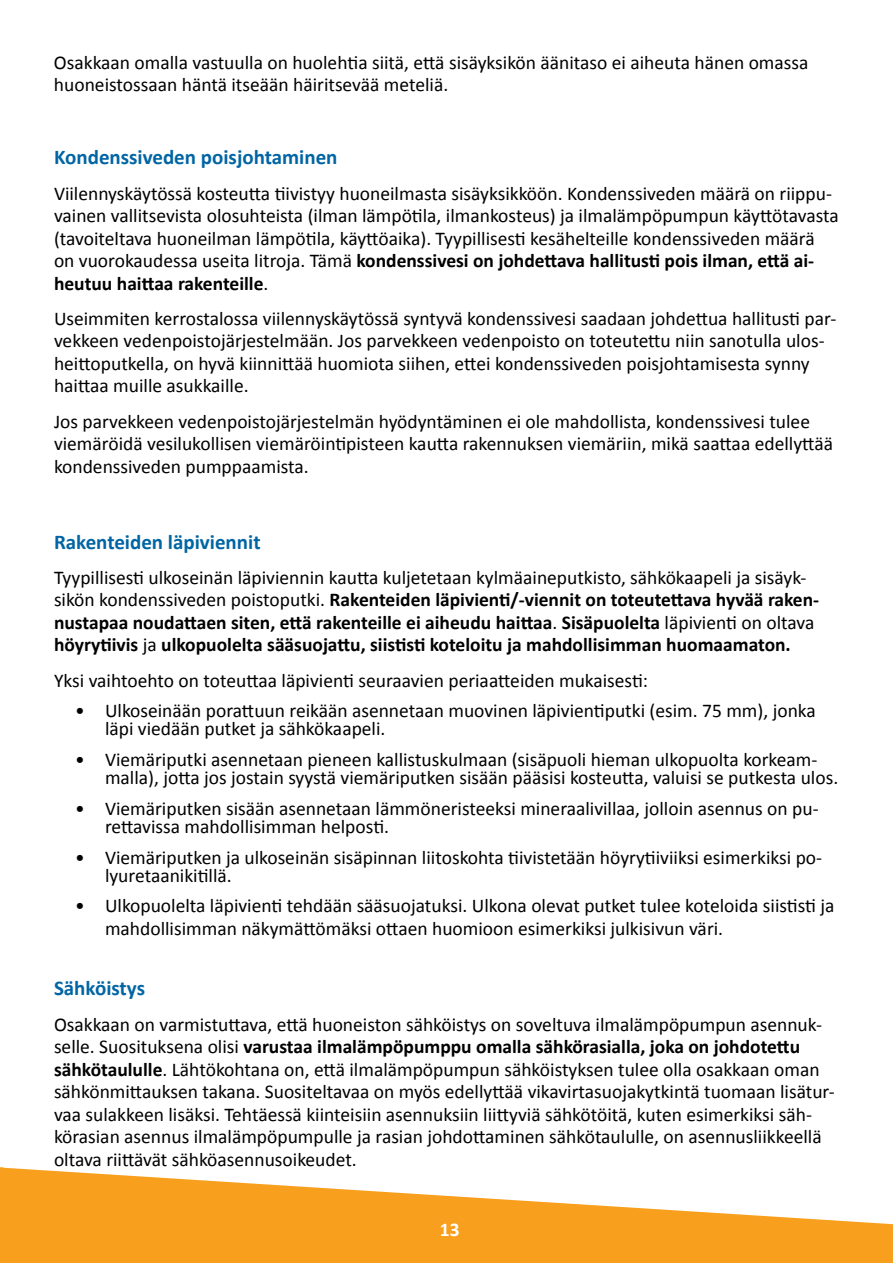
<style>
.page{position:relative;width:893px;height:1263px;background:#fff}
.page>*{position:absolute;margin:0;border:0;box-sizing:border-box;transform-origin:0 0}
.t1{font:700 21px "Calibri";color:#0065a4}
.t2{font:19.5px/22.5px "Calibri";color:#000}
.t3{font:700 19.5px/22.5px "Calibri";color:#000}
.t4{font:700 19.5px "Calibri";color:#fff}
.s1{font-weight:700}
.s2{font-weight:400}
</style>
<div class="page">
<svg style="left:0;top:1167px;width:893px;height:96px;fill:#f99f1e"></svg>
<p class="t2" style="left:54px;top:51px;width:756px">Osakkaan omalla vastuulla on huolehtia siitä, että sisäyksikön äänitaso ei aiheuta hänen omassa huoneistossaan häntä itseään häiritsevää meteliä.</p>
<p class="t1" style="left:54px;top:144px;width:285px">Kondenssiveden poisjohtaminen</p>
<p class="t2" style="left:54px;top:182px;width:786px">Viilennyskäytössä kosteutta tiivistyy huoneilmasta sisäyksikköön. Kondenssiveden määrä on riippu&shy;vainen vallitsevista olosuhteista (ilman lämpötila, ilmankosteus) ja ilmalämpöpumpun käyttötavasta (tavoiteltava huoneilman lämpötila, käyttöaika). Tyypillisesti kesähelteille kondenssiveden määrä on vuorokaudessa useita litroja. Tämä <span class="s1">kondenssivesi on johdettava hallitusti pois ilman, että ai&shy;heutuu haittaa rakenteille</span>.</p>
<p class="t2" style="left:54px;top:307px;width:784px">Useimmiten kerrostalossa viilennyskäytössä syntyvä kondenssivesi saadaan johdettua hallitusti par&shy;vekkeen vedenpoistojärjestelmään. Jos parvekkeen vedenpoisto on toteutettu niin sanotulla ulos&shy;heittoputkella, on hyvä kiinnittää huomiota siihen, ettei kondenssiveden poisjohtamisesta synny haittaa muille asukkaille.</p>
<p class="t2" style="left:54px;top:410px;width:781px">Jos parvekkeen vedenpoistojärjestelmän hyödyntäminen ei ole mahdollista, kondenssivesi tulee viemäröidä vesilukollisen viemäröintipisteen kautta rakennuksen viemäriin, mikä saattaa edellyttää kondenssiveden pumppaamista.</p>
<p class="t1" style="left:54px;top:528px;width:208px">Rakenteiden läpiviennit</p>
<p class="t3" style="left:54px;top:566px;width:767px"><span class="s2">Tyypillisesti ulkoseinän läpiviennin kautta kuljetetaan kylmäaineputkisto, sähkökaapeli ja sisäyk&shy;sikön kondenssiveden poistoputki.</span> Rakenteiden läpivienti/-viennit on toteutettava hyvää raken&shy;nustapaa noudattaen siten, että rakenteille ei aiheudu haittaa<span class="s2">.</span> Sisäpuolelta <span class="s2">läpivienti on oltava </span>höyrytiivis <span class="s2">ja</span> ulkopuolelta sääsuojattu, siististi koteloitu ja mahdollisimman huomaamaton.</p>
<p class="t2" style="left:54px;top:669px;width:596px">Yksi vaihtoehto on toteuttaa läpivienti seuraavien periaatteiden mukaisesti:</p>
<p class="t2" style="left:105px;top:702px;width:712px;line-height:18px;text-indent:-30px">• Ulkoseinään porattuun reikään asennetaan muovinen läpivientiputki (esim. 75 mm), jonka läpi viedään putket ja sähkökaapeli.</p>
<p class="t2" style="left:105px;top:751px;width:735px;line-height:18px;text-indent:-30px">• Viemäriputki asennetaan pieneen kallistuskulmaan (sisäpuoli hieman ulkopuolta korkeam&shy;malla), jotta jos jostain syystä viemäriputken sisään pääsisi kosteutta, valuisi se putkesta ulos.</p>
<p class="t2" style="left:105px;top:799px;width:715px;line-height:18px;text-indent:-30px">• Viemäriputken sisään asennetaan lämmöneristeeksi mineraalivillaa, jolloin asennus on pu&shy;rettavissa mahdollisimman helposti.</p>
<p class="t2" style="left:105px;top:848px;width:719px;line-height:18px;text-indent:-30px">• Viemäriputken ja ulkoseinän sisäpinnan liitoskohta tiivistetään höyrytiiviiksi esimerkiksi po&shy;lyuretaanikitillä.</p>
<p class="t2" style="left:105px;top:895px;width:731px;text-indent:-30px">• Ulkopuolelta läpivienti tehdään sääsuojatuksi. Ulkona olevat putket tulee koteloida siististi ja mahdollisimman näkymättömäksi ottaen huomioon esimerkiksi julkisivun väri.</p>
<p class="t1" style="left:54px;top:975px;width:93px">Sähköistys</p>
<p class="t2" style="left:54px;top:1013px;width:782px">Osakkaan on varmistuttava, että huoneiston sähköistys on soveltuva ilmalämpöpumpun asennuk&shy;selle. Suosituksena olisi <span class="s1">varustaa ilmalämpöpumppu omalla sähkörasialla, joka on johdotettu sähkötaululle</span>. Lähtökohtana on, että ilmalämpöpumpun sähköistyksen tulee olla osakkaan oman sähkönmittauksen takana. Suositeltavaa on myös edellyttää vikavirtasuojakytkintä tuomaan lisätur&shy;vaa sulakkeen lisäksi. Tehtäessä kiinteisiin asennuksiin liittyviä sähkötöitä, kuten esimerkiksi säh&shy;körasian asennus ilmalämpöpumpulle ja rasian johdottaminen sähkötaululle, on asennusliikkeellä oltava riittävät sähköasennusoikeudet.</p>
<p class="t4" style="left:440px;top:1217px;width:21px">13</p>
</div>
